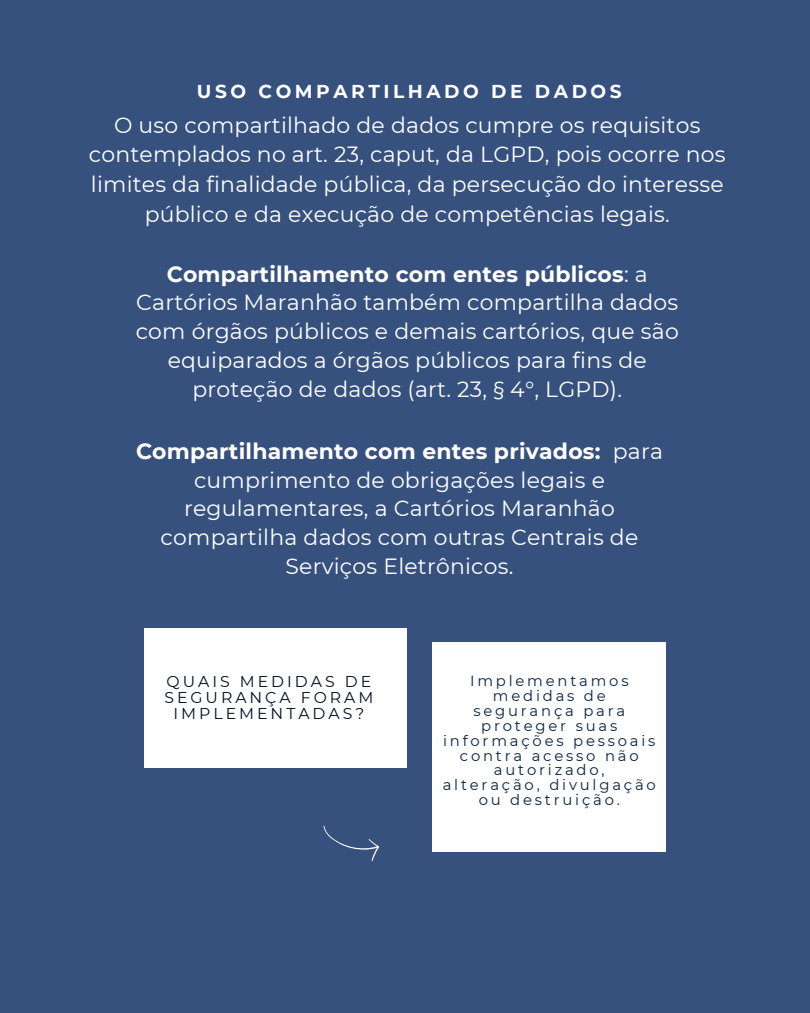
<style>
.page{position:relative;width:810px;height:1013px;background:#fff}
.page>*{position:absolute;margin:0;border:0;box-sizing:border-box;transform-origin:0 0}
.t1{font:21.9px/28.9px "Montserrat";letter-spacing:.01em;color:#fff;text-align:center}
.t2{font:700 18.6px "Montserrat";letter-spacing:.19em;color:#fff}
.t3{font:15.7px/15.8px "Montserrat";letter-spacing:.19em;color:#030f24;text-align:center}
.t4{font:14.8px/14.9px "Montserrat";letter-spacing:.19em;color:#062344;text-align:center}
.s1{font-weight:700}
</style>
<div class="page">
<div style="left:0;top:0;width:810px;height:1012px;background:#37517e"></div>
<div style="left:144px;top:628px;width:263px;height:140px;background:#fff"></div>
<div style="left:433px;top:642px;width:233px;height:209px;background:#fff"></div>
<svg style="left:323px;top:826px;width:56px;height:35px"></svg>
<p class="t2" style="left:197px;top:80px;width:426px">USO COMPARTILHADO DE DADOS</p>
<p class="t1" style="left:89px;top:110px;width:638px;line-height:29.7px">O uso compartilhado de dados cumpre os requisitos contemplados no art. 23, caput, da LGPD, pois ocorre nos limites da finalidade pública, da persecução do interesse público e da execução de competências legais.</p>
<p class="t1" style="left:136px;top:259px;width:545px"><span class="s1">Compartilhamento com entes públicos</span>: a Cartórios Maranhão também compartilha dados com órgãos públicos e demais cartórios, que são equiparados a órgãos públicos para fins de proteção de dados (art. 23, § 4°, LGPD).</p>
<p class="t1" style="left:136px;top:436px;width:528px"><span class="s1">Compartilhamento com entes privados:</span> para cumprimento de obrigações legais e regulamentares, a Cartórios Maranhão compartilha dados com outras Centrais de Serviços Eletrônicos.</p>
<p class="t3" style="left:164px;top:673px;width:210px">QUAIS MEDIDAS DE<br>SEGURANÇA FORAM<br>IMPLEMENTADAS?</p>
<p class="t4" style="left:443px;top:673px;width:215px">Implementamos medidas de segurança para proteger suas informações pessoais contra acesso não autorizado,<br>alteração, divulgação ou destruição.</p>
</div>
